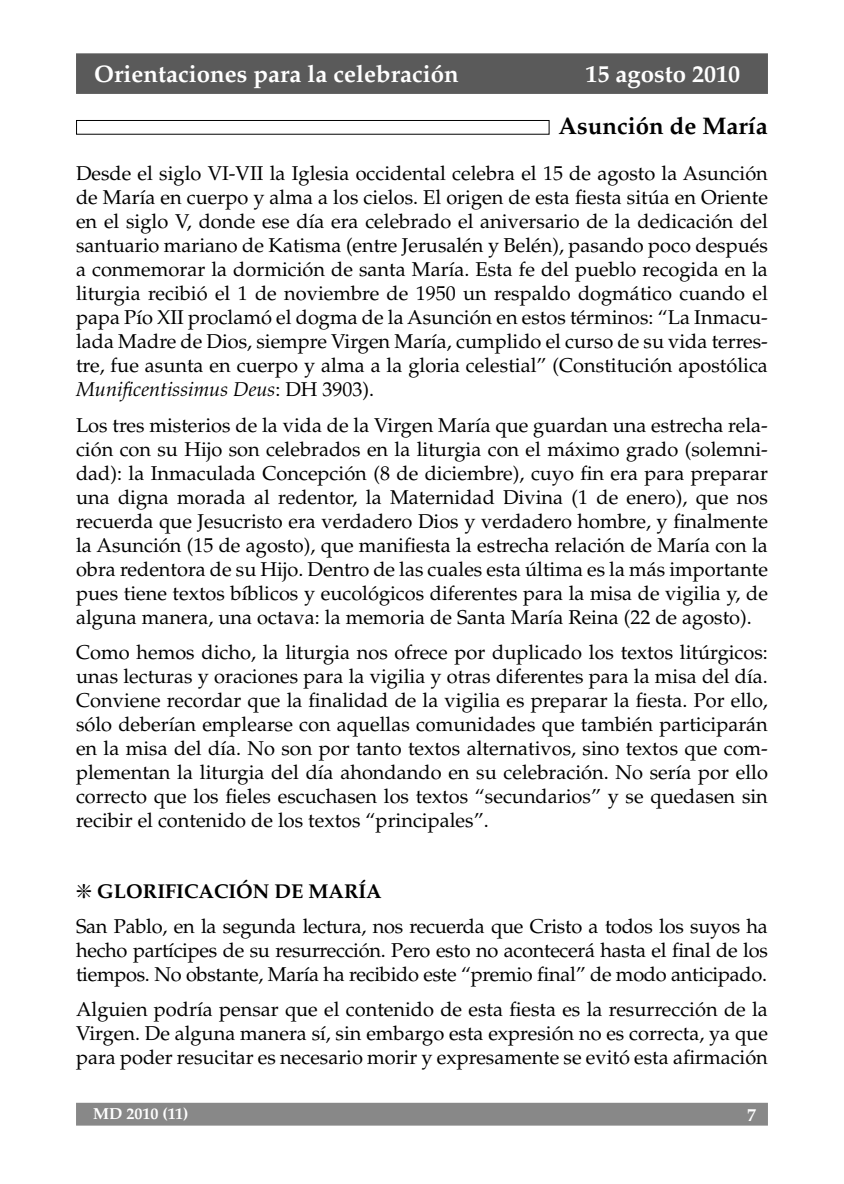
<style>
.page{position:relative;width:844px;height:1184px;background:#fff}
.page>*{position:absolute;margin:0;border:0;box-sizing:border-box;transform-origin:0 0}
.t1{font:700 24px "Palatino LT Std";color:#fff}
.t2{font:700 24px "Palatino LT Std";color:#000}
.t3{font:20px/24px "Palatino LT Std";color:#000;text-align:justify}
.t4{font:700 18px "Palatino LT Std";color:#fff}
.t5{font:700 16px "Palatino LT Std";color:#fff}
.s1{font-style:italic}
.s2{font-weight:700}
</style>
<div class="page">
<div style="left:77px;top:1104px;width:690px;height:20px;background:#888"></div>
<div style="left:76px;top:1103px;width:692px;height:22px;border:2px solid #888"></div>
<div style="left:77px;top:54px;width:690px;height:39px;background:#5a5a5a"></div>
<div style="left:76px;top:53px;width:692px;height:41px;border:2px solid #5a5a5a"></div>
<div style="left:76px;top:120px;width:473px;height:15px;border:1px solid #000"></div>
<p class="t1" style="left:94px;top:65px;width:366px">Orientaciones para la celebración</p>
<p class="t1" style="left:585px;top:65px;width:156px">15 agosto 2010</p>
<p class="t2" style="left:558px;top:116px;width:211px">Asunción de María</p>
<p class="t3" style="left:76px;top:164px;width:693px">Desde el siglo VI-VII la Iglesia occidental celebra el 15 de agosto la Asunción de María en cuerpo y alma a los cielos. El origen de esta fiesta sitúa en Oriente en el siglo V, donde ese día era celebrado el aniversario de la dedicación del santuario mariano de Katisma (entre Jerusalén y Belén), pasando poco después a conmemorar la dormición de santa María. Esta fe del pueblo recogida en la liturgia recibió el 1 de noviembre de 1950 un respaldo dogmático cuando el papa Pío XII proclamó el dogma de la Asunción en estos términos: “La Inmacu&shy;lada Madre de Dios, siempre Virgen María, cumplido el curso de su vida terres&shy;tre, fue asunta en cuerpo y alma a la gloria celestial” (Constitución apostólica <span class="s1">Munificentissimus Deus</span>: DH 3903).</p>
<p class="t3" style="left:76px;top:415px;width:693px">Los tres misterios de la vida de la Virgen María que guardan una estrecha rela&shy;ción con su Hijo son celebrados en la liturgia con el máximo grado (solemni&shy;dad): la Inmaculada Concepción (8 de diciembre), cuyo fin era para preparar una digna morada al redentor, la Maternidad Divina (1 de enero), que nos recuerda que Jesucristo era verdadero Dios y verdadero hombre, y finalmente la Asunción (15 de agosto), que manifiesta la estrecha relación de María con la obra redentora de su Hijo. Dentro de las cuales esta última es la más importante pues tiene textos bíblicos y eucológicos diferentes para la misa de vigilia y, de alguna manera, una octava: la memoria de Santa María Reina (22 de agosto).</p>
<p class="t3" style="left:76px;top:643px;width:693px">Como hemos dicho, la liturgia nos ofrece por duplicado los textos litúrgicos: unas lecturas y oraciones para la vigilia y otras diferentes para la misa del día.<br>Conviene recordar que la finalidad de la vigilia es preparar la fiesta. Por ello, sólo deberían emplearse con aquellas comunidades que también participarán en la misa del día. No son por tanto textos alternativos, sino textos que com&shy;plementan la liturgia del día ahondando en su celebración. No sería por ello correcto que los fieles escuchasen los textos “secundarios” y se quedasen sin recibir el contenido de los textos “principales”.</p>
<p class="t3" style="left:76px;top:876px;width:693px;line-height:35.4px">❇ <span class="s2">GLORIFICACIÓN DE MARÍA<br></span>San Pablo, en la segunda lectura, nos recuerda que Cristo a todos los suyos ha</p>
<p class="t3" style="left:76px;top:941px;width:693px">hecho partícipes de su resurrección. Pero esto no acontecerá hasta el final de los tiempos. No obstante, María ha recibido este “premio final” de modo anticipado.</p>
<p class="t3" style="left:76px;top:1000px;width:693px">Alguien podría pensar que el contenido de esta fiesta es la resurrección de la Virgen. De alguna manera sí, sin embargo esta expresión no es correcta, ya que para poder resucitar es necesario morir y expresamente se evitó esta afirmación</p>
<p class="t5" style="left:93px;top:1107px;width:97px">MD 2010 (11)</p>
<p class="t4" style="left:747px;top:1108px;width:10px">7</p>
</div>
